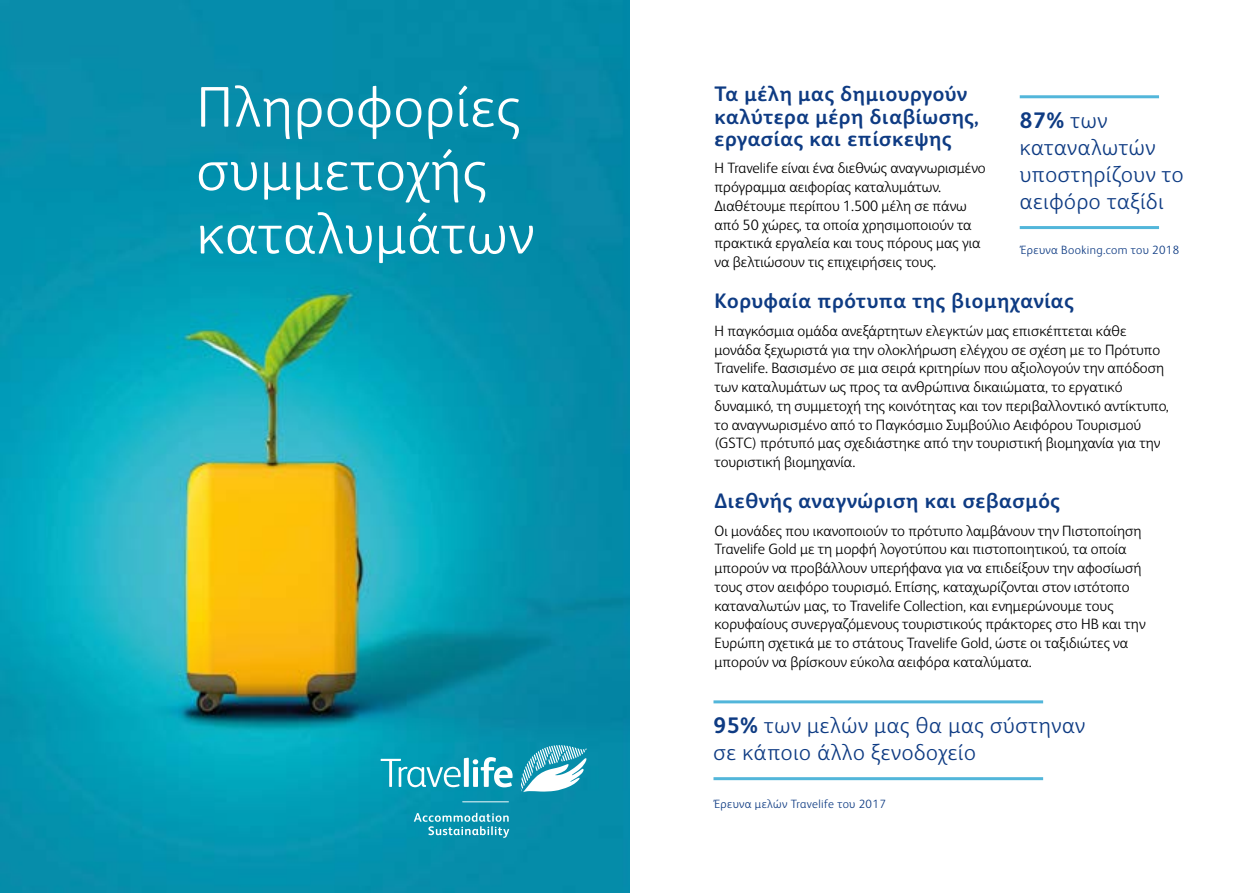
<style>
.page{position:relative;width:1259px;height:893px;background:#fff}
.page>*{position:absolute;margin:0;border:0;box-sizing:border-box;transform-origin:0 0}
.t1{font:300 57.6px/63.4px "FS Albert Pro";letter-spacing:.02em;color:#fff}
.t2{font:300 22.5px/27px "FS Albert Pro";letter-spacing:.03em;color:#0e3b83}
.t3{font:700 21px/22.5px "FS Albert Pro";letter-spacing:.03em;color:#0e3b83}
.t4{font:300 15px/18.8px "FS Albert Pro";color:#000}
.t5{font:300 12px "FS Albert Pro";letter-spacing:.03em;color:#0e3b83}
.s1{font-weight:700}
</style>
<div class="page">
<img style="left:0;top:0;width:629px;height:893px">
<svg style="left:381px;top:745px;width:205px;height:93px;background:#2fa4bb"></svg>
<hr style="left:713px;top:700px;width:330px;height:3px;background:#52b6da">
<hr style="left:713px;top:777px;width:330px;height:3px;background:#52b6da">
<hr style="left:1019px;top:95px;width:140px;height:3px;background:#52b6da">
<hr style="left:1019px;top:226px;width:140px;height:3px;background:#52b6da">
<h1 class="t1" style="left:197px;top:72px;width:338px">Πληροφορίες συμμετοχής καταλυμάτων</h1>
<h3 class="t3" style="left:714px;top:82px;width:266px">Τα μέλη μας δημιουργούν καλύτερα μέρη διαβίωσης, εργασίας και επίσκεψης</h3>
<h2 class="t2" style="left:1019px;top:105px;width:165px"><span class="s1">87%</span> των καταναλωτών υποστηρίζουν το αειφόρο ταξίδι</h2>
<p class="t4" style="left:714px;top:158px;width:273px">Η Travelife είναι ένα διεθνώς αναγνωρισμένο πρόγραμμα αειφορίας καταλυμάτων.<br>Διαθέτουμε περίπου 1.500 μέλη σε πάνω από 50 χώρες, τα οποία χρησιμοποιούν τα πρακτικά εργαλεία και τους πόρους μας για να βελτιώσουν τις επιχειρήσεις τους.</p>
<h3 class="t3" style="left:714px;top:289px;width:361px">Κορυφαία πρότυπα της βιομηχανίας</h3>
<p class="t4" style="left:714px;top:320px;width:456px">Η παγκόσμια ομάδα ανεξάρτητων ελεγκτών μας επισκέπτεται κάθε μονάδα ξεχωριστά για την ολοκλήρωση ελέγχου σε σχέση με το Πρότυπο Travelife. Βασισμένο σε μια σειρά κριτηρίων που αξιολογούν την απόδοση των καταλυμάτων ως προς τα ανθρώπινα δικαιώματα, το εργατικό δυναμικό, τη συμμετοχή της κοινότητας και τον περιβαλλοντικό αντίκτυπο, το αναγνωρισμένο από το Παγκόσμιο Συμβούλιο Αειφόρου Τουρισμού (GSTC) πρότυπό μας σχεδιάστηκε από την τουριστική βιομηχανία για την τουριστική βιομηχανία.</p>
<h3 class="t3" style="left:714px;top:489px;width:347px">Διεθνής αναγνώριση και σεβασμός</h3>
<p class="t4" style="left:714px;top:520px;width:432px">Οι μονάδες που ικανοποιούν το πρότυπο λαμβάνουν την Πιστοποίηση Travelife Gold με τη μορφή λογοτύπου και πιστοποιητικού, τα οποία μπορούν να προβάλλουν υπερήφανα για να επιδείξουν την αφοσίωσή τους στον αειφόρο τουρισμό. Επίσης, καταχωρίζονται στον ιστότοπο καταναλωτών μας, το Travelife Collection, και ενημερώνουμε τους κορυφαίους συνεργαζόμενους τουριστικούς πράκτορες στο ΗΒ και την Ευρώπη σχετικά με το στάτους Travelife Gold, ώστε οι ταξιδιώτες να μπορούν να βρίσκουν εύκολα αειφόρα καταλύματα.</p>
<p class="t5" style="left:1019px;top:241px;width:161px">Έρευνα Booking.com του 2018</p>
<h2 class="t2" style="left:713px;top:710px;width:373px"><span class="s1">95%</span> των μελών μας θα μας σύστηναν σε κάποιο άλλο ξενοδοχείο</h2>
<p class="t5" style="left:713px;top:796px;width:174px">Έρευνα μελών Travelife του 2017</p>
</div>
